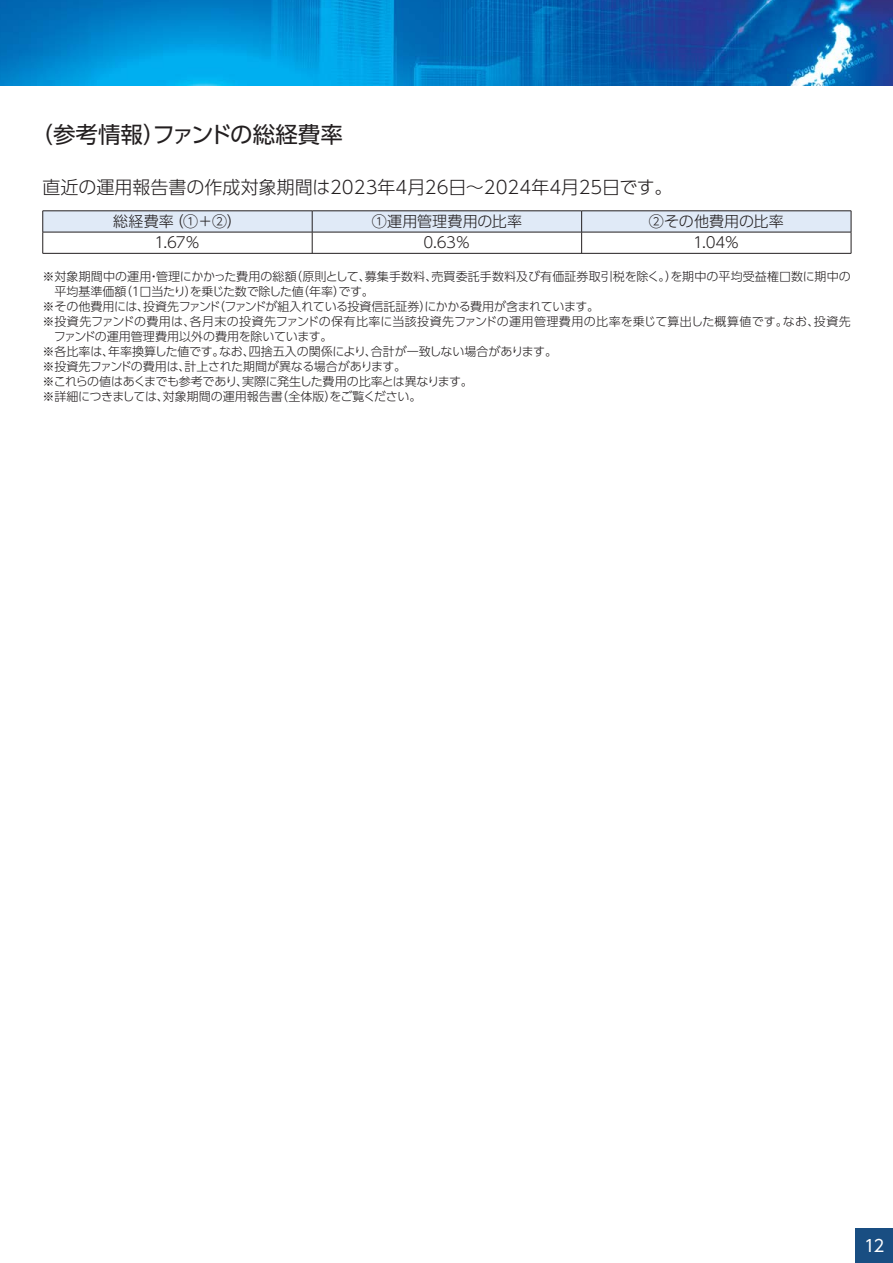
<style>
.page{position:relative;width:893px;height:1263px;background:#fff}
.page>*{position:absolute;margin:0;border:0;box-sizing:border-box;transform-origin:0 0}
.t1{font:22.5px "UD Shin Go Pro Regular 90 pv RKSJ H";color:#231f20}
.t2{font:18px "UD Shin Go Pro Light 90 pv RKSJ H";color:#231f20}
.t3{font:16.5px "UD Shin Go Pro Regular 90 pv RKSJ H";color:#fff}
.t4{font:15px "UD Shin Go Pro Light 90 pv RKSJ H";color:#231f20}
.t5{font:12px "UD Shin Go Pro Light 90 pv RKSJ H";color:#231f20}
.t6{font:12px "UD Shin Go Pro Light 90 pv RKSJ H";letter-spacing:-.035em;color:#231f20}
.t7{font:12px "UD Shin Go Pro Light 90 pv RKSJ H";letter-spacing:.035em;color:#231f20}
.t8{font:12px "UD Shin Go Pro Light 90 pv RKSJ H";letter-spacing:-.02em;color:#231f20}
</style>
<div class="page">
<svg style="left:42px;top:211px;width:809px;height:42px"></svg>
<hr style="left:43px;top:253px;width:808px;height:1px;background:#231f20">
<div style="left:855px;top:1228px;width:37px;height:35px;background:#194e82"></div>
<img style="left:0;top:0;width:892px;height:85px">
<h1 class="t1" style="left:30px;top:126px;width:314px">（参考情報）ファンドの総経費率</h1>
<h2 class="t2" style="left:43px;top:180px;width:631px">直近の運用報告書の作成対象期間は2023年4月26日～2024年4月25日です。</h2>
<p class="t4" style="left:113px;top:216px;width:130px">総経費率（①＋②）</p>
<p class="t4" style="left:372px;top:216px;width:152px">①運用管理費用の比率</p>
<p class="t4" style="left:649px;top:216px;width:136px">②その他費用の比率</p>
<p class="t4" style="left:155px;top:237px;width:47px">1.67％</p>
<p class="t4" style="left:423px;top:237px;width:49px">0.63％</p>
<p class="t4" style="left:693px;top:237px;width:48px">1.04％</p>
<p class="t5" style="left:43px;top:272px;width:809px">※ 対象期間中の運用・管理にかかった費用の総額（原則として、募集手数料、売買委託手数料及び有価証券取引税を除く。）を期中の平均受益権口数に期中の</p>
<p class="t8" style="left:55px;top:287px;width:321px">平均基準価額（１口当たり）を乗じた数で除した値（年率）です。</p>
<p class="t6" style="left:43px;top:302px;width:558px">※その他費用には、投資先ファンド（ファンドが組入れている投資信託証券）にかかる費用が含まれています。</p>
<p class="t7" style="left:43px;top:317px;width:809px">※ 投資先ファンドの費用は、各月末の投資先ファンドの保有比率に当該投資先ファンドの運用管理費用の比率を乗じて算出した概算値です。なお、投資先</p>
<p class="t5" style="left:54px;top:332px;width:280px">ファンドの運用管理費用以外の費用を除いています。</p>
<p class="t5" style="left:43px;top:347px;width:516px">※各比率は、年率換算した値です。なお、四捨五入の関係により、合計が一致しない場合があります。</p>
<p class="t8" style="left:43px;top:362px;width:365px">※投資先ファンドの費用は、計上された期間が異なる場合があります。</p>
<p class="t6" style="left:43px;top:377px;width:432px">※これらの値はあくまでも参考であり、実際に発生した費用の比率とは異なります。</p>
<p class="t5" style="left:43px;top:392px;width:380px">※詳細につきましては、対象期間の運用報告書（全体版）をご覧ください。</p>
<h3 class="t3" style="left:864px;top:1239px;width:22px">12</h3>
</div>
